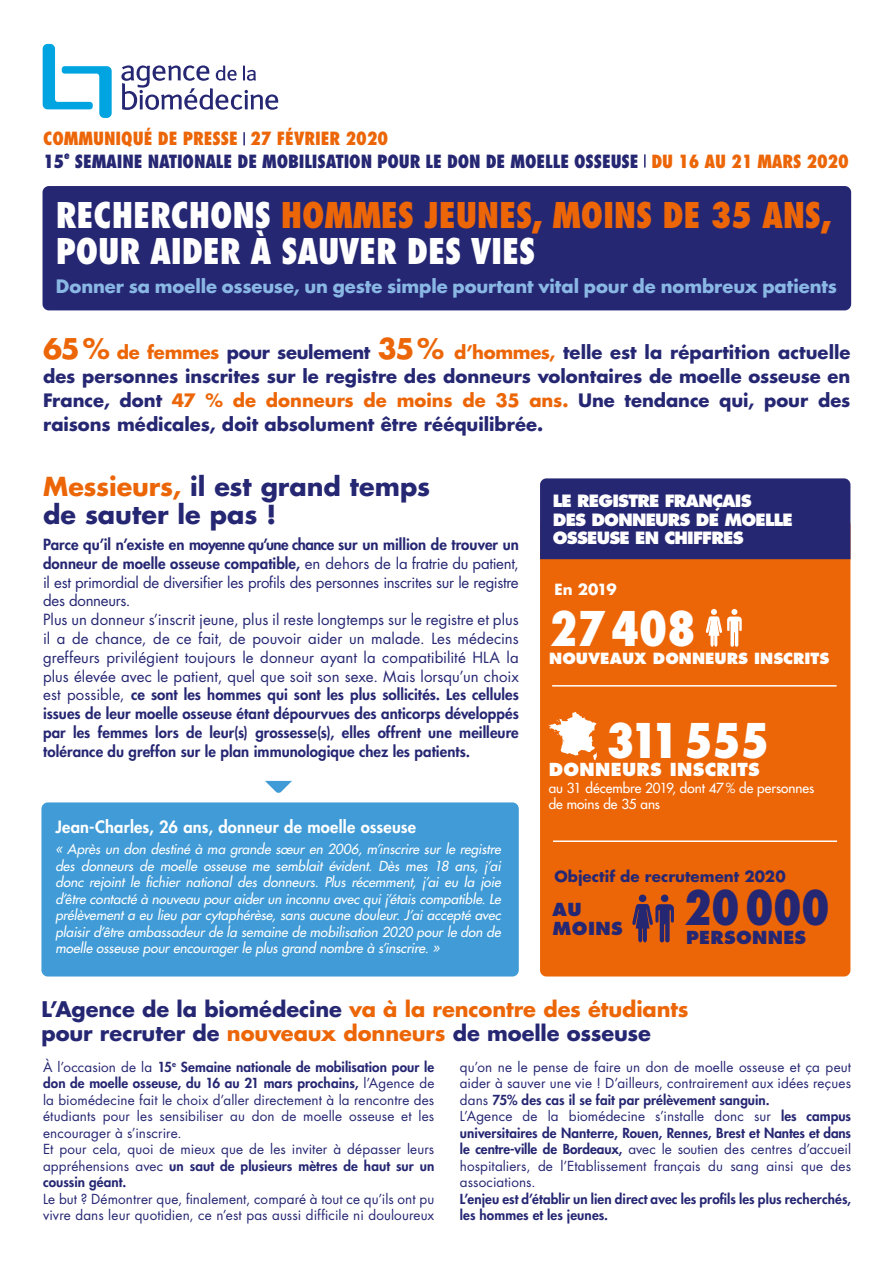
<style>
.page{position:relative;width:893px;height:1263px;background:#fff}
.page>*{position:absolute;margin:0;border:0;box-sizing:border-box;transform-origin:0 0}
.t1{font:800 condensed 46.5px "Futura Std";color:#fff}
.t2{font:800 condensed 46.5px "Futura Std";color:#262773}
.t3{font:800 condensed 34.5px/36px "Futura Std";letter-spacing:-.005em;color:#fff}
.t4{font:700 25.5px/28.5px "Futura Std";letter-spacing:-.005em;color:#262773}
.t5{font:700 21px/24px "Futura Std";letter-spacing:-.005em;color:#262773}
.t6{font:700 18px/24px "Futura Std";color:#262773;text-align:justify}
.t7{font:700 18px "Futura Std";letter-spacing:-.005em;color:#8ab8e4}
.t8{font:800 condensed 17.7px "Futura Std";letter-spacing:-.01em;color:#262773}
.t9{font:800 condensed 17.7px "Futura Std";color:#ec6608}
.t10{font:800 17.4px "Futura Std";letter-spacing:.02em;color:#fff}
.t11{font:800 17.4px/18.8px "Futura Std";letter-spacing:.02em;color:#262773}
.t12{font:800 16.5px/18.8px "Futura Std";letter-spacing:-.045em;color:#fff}
.t13{font:800 16.5px "Futura Std";letter-spacing:.015em;color:#fff}
.t14{font:15px/18.8px "Futura Std";color:#262773}
.t15{font:700 15px "Futura Std";letter-spacing:.005em;color:#262773}
.t16{font:800 15px "Futura Std";color:#fff}
.t17{font:700 15px "Futura Std";letter-spacing:-.035em;color:#fff}
.t18{font:13.5px/16.5px "Futura Std";letter-spacing:.01em;color:#262773}
.t19{font:italic 500 13.5px/16.5px "Futura Std";color:#fff;text-align:justify}
.t20{font:800 13.5px/16.5px "Futura Std";letter-spacing:.005em;color:#262773}
.t21{font:500 13.5px/16.5px "Futura Std";color:#fff}
.t22{font:800 condensed 10.35px "Futura Std";color:#262773}
.s1{color:#ec6608}
.s2{font-size:27.75px;color:#ec6608}
.s3{font-weight:800}
</style>
<div class="page">
<div style="left:41px;top:802px;width:478px;height:174px;background:#409bd6;border-radius:6px"></div>
<div style="left:43px;top:186px;width:808px;height:124px;background:#262773;border-radius:6px"></div>
<svg style="left:43px;top:44px;width:69px;height:74px"></svg>
<svg style="left:121px;top:65px;width:157px;height:45px"></svg>
<svg style="left:243px;top:132px;width:2px;height:13px"></svg>
<svg style="left:644px;top:154px;width:2px;height:14px"></svg>
<div style="left:540px;top:518px;width:310px;height:458px;background:#ec6608;border-radius:6px"></div>
<div style="left:540px;top:478px;width:310px;height:81px;background:#262773"></div>
<svg style="left:549px;top:712px;width:48px;height:48px"></svg>
<svg style="left:706px;top:609px;width:36px;height:38px"></svg>
<hr style="left:552px;top:685px;width:285px;height:1px;background:#fff">
<hr style="left:553px;top:840px;width:284px;height:2px;background:#fff">
<svg style="left:265px;top:781px;width:27px;height:12px"></svg>
<svg style="left:632px;top:894px;width:42px;height:48px"></svg>
<div style="left:639px;top:894px;width:7px;height:8px;background:#262773;border-radius:50%"></div>
<h3 class="t9" style="left:43px;top:128px;width:347px">COMMUNIQUÉ DE PRESSE 27 FÉVRIER 2020</h3>
<h3 class="t8" style="left:43px;top:150px;width:23px">15</h3>
<p class="t22" style="left:64px;top:149px;width:7px">e</p>
<h3 class="t8" style="left:75px;top:150px;width:775px">SEMAINE NATIONALE DE MOBILISATION POUR LE DON DE MOELLE OSSEUSE <span class="s1">DU 16 AU 21 MARS 2020</span></h3>
<h2 class="t3" style="left:56px;top:197px;width:777px">RECHERCHONS <span class="s1">HOMMES JEUNES, MOINS DE 35 ANS,<br></span>POUR AIDER À SAUVER DES VIES</h2>
<h3 class="t7" style="left:56px;top:274px;width:782px">Donner sa moelle osseuse, un geste simple pourtant vital pour de nombreux patients</h3>
<p class="t6" style="left:43px;top:340px;width:809px"><span class="s2">65%</span> <span class="s1">de femmes</span> pour seulement <span class="s2">35%</span> <span class="s1">d’hommes,</span> telle est la répartition actuelle des personnes inscrites sur le registre des donneurs volontaires de moelle osseuse en France, dont <span class="s1">47 % de donneurs de moins de 35 ans.</span> Une tendance qui, pour des raisons médicales, doit absolument être rééquilibrée.</p>
<h3 class="t4" style="left:43px;top:472px;width:389px"><span class="s1">Messieurs,</span> il est grand temps de sauter le pas !</h3>
<p class="t14" style="left:43px;top:535px;width:477px"><span class="s3">Parce qu’il n’existe en moyenne qu’une chance sur un million de trouver un donneur de moelle osseuse compatible,</span> en dehors de la fratrie du patient, il est primordial de diversifier les profils des personnes inscrites sur le registre des donneurs.<br>Plus un donneur s’inscrit jeune, plus il reste longtemps sur le registre et plus il a de chance, de ce fait, de pouvoir aider un malade. Les médecins greffeurs privilégient toujours le donneur ayant la compatibilité HLA la plus élevée avec le patient, quel que soit son sexe. Mais lorsqu’un choix est possible, <span class="s3">ce sont les hommes qui sont les plus sollicités. Les cellules issues de leur moelle osseuse étant dépourvues des anticorps développés par les femmes lors de leur(s) grossesse(s), elles offrent une meilleure tolérance du greffon sur le plan immunologique chez les patients.</span></p>
<p class="t13" style="left:55px;top:817px;width:362px">Jean-Charles, 26 ans, donneur de moelle osseuse</p>
<p class="t19" style="left:55px;top:841px;width:447px">« Après un don destiné à ma grande sœur en 2006, m’inscrire sur le registre des donneurs de moelle osseuse me semblait évident. Dès mes 18 ans, j’ai donc rejoint le fichier national des donneurs. Plus récemment, j’ai eu la joie d’être contacté à nouveau pour aider un inconnu avec qui j’étais compatible. Le prélèvement a eu lieu par cytaphérèse, sans aucune douleur. J’ai accepté avec plaisir d’être ambassadeur de la semaine de mobilisation 2020 pour le don de moelle osseuse pour encourager le plus grand nombre à s’inscrire. »</p>
<p class="t12" style="left:553px;top:491px;width:242px">LE REGISTRE FRANÇAIS<br>DES DONNEURS DE MOELLE<br>OSSEUSE EN CHIFFRES</p>
<p class="t17" style="left:554px;top:580px;width:64px">En 2019</p>
<h1 class="t1" style="left:549px;top:599px;width:148px">27408</h1>
<p class="t16" style="left:549px;top:649px;width:282px">NOUVEAUX DONNEURS INSCRITS</p>
<h1 class="t1" style="left:606px;top:711px;width:164px">311555</h1>
<p class="t10" style="left:549px;top:759px;width:213px">DONNEURS INSCRITS</p>
<p class="t21" style="left:549px;top:780px;width:267px">au 31 décembre 2019, dont 47% de personnes de moins de 35 ans</p>
<p class="t15" style="left:554px;top:866px;width:233px">Objectif de recrutement 2020</p>
<h1 class="t2" style="left:683px;top:878px;width:148px">20000</h1>
<p class="t11" style="left:686px;top:928px;width:121px">PERSONNES</p>
<p class="t11" style="left:553px;top:900px;width:71px">AU<br>MOINS</p>
<h3 class="t5" style="left:41px;top:997px;width:649px">L’Agence de la biomédecine <span class="s1">va à la rencontre des étudiants </span>pour recruter de <span class="s1">nouveaux donneurs</span> de moelle osseuse</h3>
<p class="t18" style="left:43px;top:1059px;width:393px">À l’occasion de la <span class="s3">15</span><sup>e</sup> <span class="s3">Semaine nationale de mobilisation pour le don de moelle osseuse, du 16 au 21 mars prochains,</span> l’Agence de la biomédecine fait le choix d’aller directement à la rencontre des étudiants pour les sensibiliser au don de moelle osseuse et les encourager à s’inscrire.<br>Et pour cela, quoi de mieux que de les inviter à dépasser leurs appréhensions avec <span class="s3">un saut de plusieurs mètres de haut sur un coussin géant.</span></p>
<p class="t18" style="left:43px;top:1191px;width:393px">Le but ? Démontrer que, finalement, comparé à tout ce qu’ils ont pu vivre dans leur quotidien, ce n’est pas aussi difficile ni douloureux</p>
<p class="t18" style="left:460px;top:1059px;width:393px">qu’on ne le pense de faire un don de moelle osseuse et ça peut aider à sauver une vie ! D’ailleurs, contrairement aux idées reçues dans <span class="s3">75% des cas il se fait par prélèvement sanguin.<br></span>L’Agence de la biomédecine s’installe donc sur <span class="s3">les campus universitaires de Nanterre, Rouen, Rennes, Brest et Nantes et dans le centre-ville de Bordeaux,</span> avec le soutien des centres d’accueil hospitaliers, de l’Etablissement français du sang ainsi que des associations.</p>
<p class="t20" style="left:460px;top:1191px;width:393px">L’enjeu est d’établir un lien direct avec les profils les plus recherchés, les hommes et les jeunes.</p>
</div>
